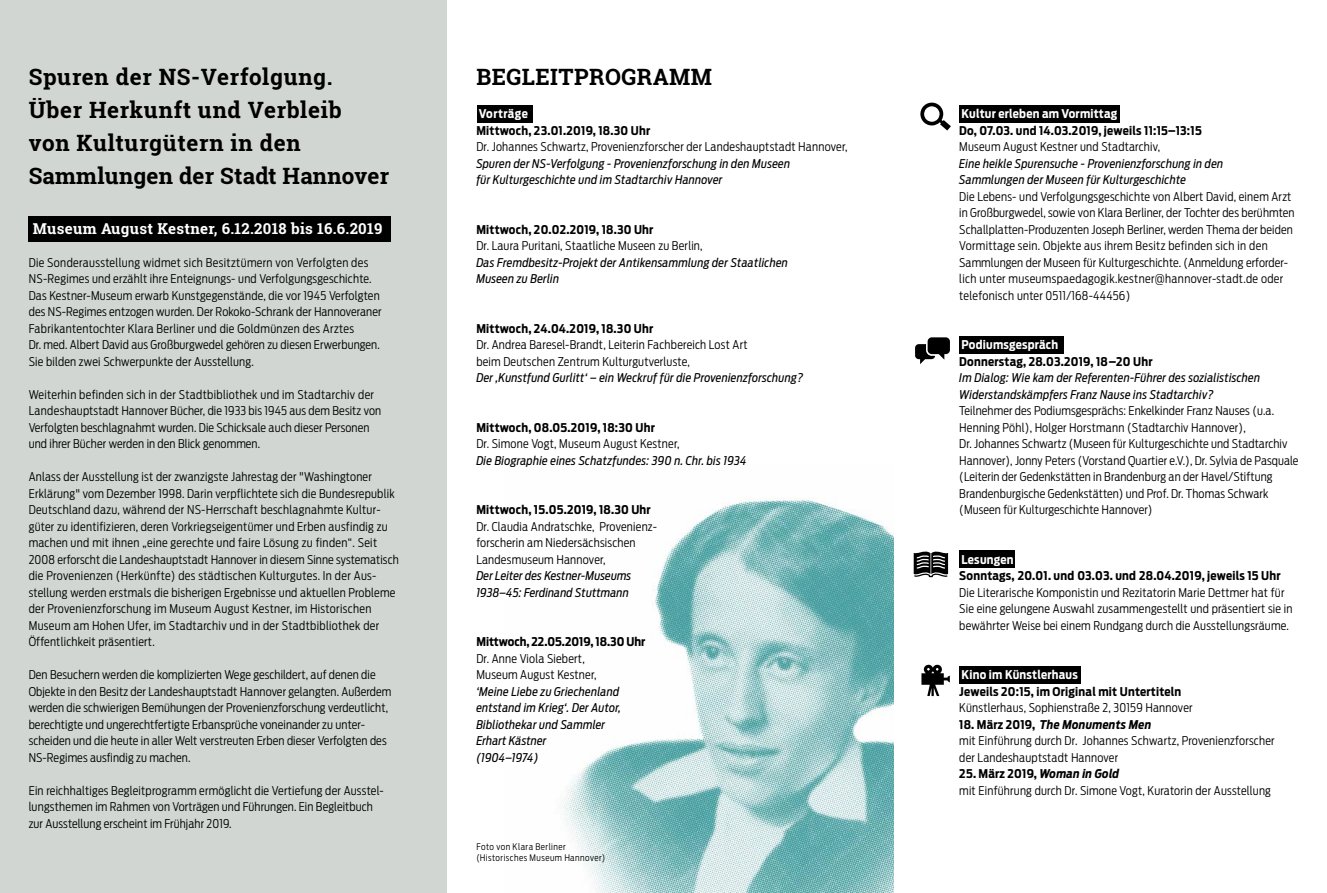
<style>
.page{position:relative;width:1327px;height:893px;background:#fff}
.page>*{position:absolute;margin:0;border:0;box-sizing:border-box;transform-origin:0 0}
.t1{font:700 22.5px/33px "Roboto Slab";letter-spacing:.02em;color:#000}
.t2{font:700 15px "Roboto Slab";letter-spacing:.02em;color:#fff}
.t3{font:300 12px/16.5px "Antenna Cond";letter-spacing:.015em;color:#000}
.t4{font:italic 12px/16.5px "Antenna Cond";letter-spacing:.02em;color:#000}
.t5{font:700 12px "Antenna Cond";letter-spacing:.02em;color:#000}
.t6{font:700 12px "Antenna Cond";letter-spacing:.02em;color:#fff}
.t7{font:700 12px "Antenna Cond";color:#000}
.t8{font:300 9px/10.8px "Antenna Cond";letter-spacing:.05em;color:#000}
.s1{font-weight:700}
.s2{font-weight:700;font-style:italic}
</style>
<div class="page">
<img style="left:560px;top:498px;width:333px;height:395px">
<div style="left:476px;top:105px;width:56px;height:17px;background:#000"></div>
<div style="left:0;top:0;width:446px;height:893px;background:#d1d6d2"></div>
<div style="left:29px;top:216px;width:362px;height:26px;background:#000"></div>
<div style="left:959px;top:666px;width:121px;height:18px;background:#000"></div>
<div style="left:959px;top:106px;width:160px;height:17px;background:#000"></div>
<div style="left:959px;top:336px;width:105px;height:17px;background:#000"></div>
<div style="left:959px;top:550px;width:56px;height:18px;background:#000"></div>
<svg style="left:915px;top:337px;width:35px;height:27px"></svg>
<svg style="left:921px;top:664px;width:29px;height:32px"></svg>
<svg style="left:920px;top:102px;width:31px;height:29px"></svg>
<svg style="left:913px;top:551px;width:35px;height:26px"></svg>
<h1 class="t1" style="left:29px;top:60px;width:362px">Spuren der NS-Verfolgung.<br>Über Herkunft und Verbleib<br>von Kulturgütern in den<br>Sammlungen der Stadt Hannover</h1>
<p class="t2" style="left:33px;top:218px;width:351px">Museum August Kestner, 6.12.2018 bis 16.6.2019</p>
<p class="t3" style="left:29px;top:254px;width:354px">Die Sonderausstellung widmet sich Besitztümern von Verfolgten des NS-Regimes und erzählt ihre Enteignungs- und Verfolgungsgeschichte.<br>Das Kestner-Museum erwarb Kunstgegenstände, die vor 1945 Verfolgten des NS-Regimes entzogen wurden. Der Rokoko-Schrank der Hannoveraner Fabrikantentochter Klara Berliner und die Goldmünzen des Arztes<br>Dr. med. Albert David aus Großburgwedel gehören zu diesen Erwerbungen.<br>Sie bilden zwei Schwerpunkte der Ausstellung.</p>
<p class="t3" style="left:29px;top:386px;width:354px">Weiterhin befinden sich in der Stadtbibliothek und im Stadtarchiv der Landeshauptstadt Hannover Bücher, die 1933 bis 1945 aus dem Besitz von Verfolgten beschlagnahmt wurden. Die Schicksale auch dieser Personen und ihrer Bücher werden in den Blick genommen.</p>
<p class="t3" style="left:29px;top:469px;width:371px">Anlass der Ausstellung ist der zwanzigste Jahrestag der "Washingtoner Erklärung" vom Dezember 1998. Darin verpflichtete sich die Bundesrepublik Deutschland dazu, während der NS-Herrschaft beschlagnahmte Kultur&shy;güter zu identifizieren, deren Vorkriegseigentümer und Erben ausfindig zu machen und mit ihnen „eine gerechte und faire Lösung zu finden“. Seit 2008 erforscht die Landeshauptstadt Hannover in diesem Sinne systematisch die Provenienzen (Herkünfte) des städtischen Kulturgutes. In der Aus&shy;stellung werden erstmals die bisherigen Ergebnisse und aktuellen Probleme der Provenienzforschung im Museum August Kestner, im Historischen Museum am Hohen Ufer, im Stadtarchiv und in der Stadtbibliothek der Öffentlichkeit präsentiert.</p>
<p class="t3" style="left:29px;top:667px;width:364px">Den Besuchern werden die komplizierten Wege geschildert, auf denen die Objekte in den Besitz der Landeshauptstadt Hannover gelangten. Außerdem werden die schwierigen Bemühungen der Provenienzforschung verdeutlicht, berechtigte und ungerechtfertigte Erbansprüche voneinander zu unter&shy;scheiden und die heute in aller Welt verstreuten Erben dieser Verfolgten des NS-Regimes ausfindig zu machen.</p>
<p class="t3" style="left:29px;top:782px;width:356px">Ein reichhaltiges Begleitprogramm ermöglicht die Vertiefung der Ausstel&shy;lungsthemen im Rahmen von Vorträgen und Führungen. Ein Begleitbuch zur Ausstellung erscheint im Frühjahr 2019.</p>
<h1 class="t1" style="left:476px;top:60px;width:237px">BEGLEITPROGRAMM</h1>
<p class="t6" style="left:479px;top:107px;width:50px">Vorträge</p>
<p class="t5" style="left:476px;top:123px;width:175px">Mittwoch, 23.01.2019, 18.30 Uhr</p>
<p class="t3" style="left:476px;top:139px;width:373px">Dr. Johannes Schwartz, Provenienzforscher der Landeshauptstadt Hannover,</p>
<p class="t4" style="left:476px;top:155px;width:315px">Spuren der NS-Verfolgung - Provenienzforschung in den Museen für Kulturgeschichte und im Stadtarchiv Hannover</p>
<p class="t5" style="left:476px;top:222px;width:179px">Mittwoch, 20.02.2019, 18.30 Uhr</p>
<p class="t3" style="left:476px;top:238px;width:228px">Dr. Laura Puritani, Staatliche Museen zu Berlin,</p>
<p class="t4" style="left:476px;top:254px;width:313px">Das Fremdbesitz-Projekt der Antikensammlung der Staatlichen<br>Museen zu Berlin</p>
<p class="t5" style="left:476px;top:321px;width:178px">Mittwoch, 24.04.2019, 18.30 Uhr</p>
<p class="t3" style="left:476px;top:337px;width:273px">Dr. Andrea Baresel-Brandt, Leiterin Fachbereich Lost Art beim Deutschen Zentrum Kulturgutverluste,</p>
<p class="t4" style="left:476px;top:370px;width:328px">Der ‚Kunstfund Gurlitt‘ – ein Weckruf für die Provenienzforschung?</p>
<p class="t5" style="left:476px;top:420px;width:180px">Mittwoch, 08.05.2019, 18:30 Uhr</p>
<p class="t3" style="left:476px;top:436px;width:205px">Dr. Simone Vogt, Museum August Kestner,</p>
<p class="t4" style="left:476px;top:452px;width:272px">Die Biographie eines Schatzfundes: 390 n. Chr. bis 1934</p>
<p class="t5" style="left:476px;top:503px;width:176px">Mittwoch, 15.05.2019, 18.30 Uhr</p>
<p class="t3" style="left:476px;top:518px;width:182px">Dr. Claudia Andratschke, Provenienz&shy;forscherin am Niedersächsischen<br>Landesmuseum Hannover,</p>
<p class="t4" style="left:476px;top:568px;width:156px">Der Leiter des Kestner-Museums<br>1938–45: Ferdinand Stuttmann</p>
<p class="t7" style="left:476px;top:635px;width:170px">Mittwoch, 22.05.2019, 18.30 Uhr</p>
<p class="t3" style="left:476px;top:650px;width:122px">Dr. Anne Viola Siebert,<br>Museum August Kestner,</p>
<p class="t4" style="left:476px;top:683px;width:146px">‘Meine Liebe zu Griechenland entstand im Krieg‘. Der Autor,<br>Bibliothekar und Sammler<br>Erhart Kästner<br>(1904–1974)</p>
<p class="t8" style="left:476px;top:841px;width:130px">Foto von Klara Berliner (Historisches Museum Hannover)</p>
<p class="t6" style="left:961px;top:107px;width:157px">Kultur erleben am Vormittag</p>
<p class="t5" style="left:959px;top:123px;width:244px">Do, 07.03. und 14.03.2019, jeweils 11:15–13:15</p>
<p class="t3" style="left:959px;top:139px;width:202px">Museum August Kestner und Stadtarchiv,</p>
<p class="t4" style="left:959px;top:155px;width:265px">Eine heikle Spurensuche - Provenienzforschung in den<br>Sammlungen der Museen für Kulturgeschichte</p>
<p class="t3" style="left:959px;top:188px;width:337px">Die Lebens- und Verfolgungsgeschichte von Albert David, einem Arzt in Großburgwedel, sowie von Klara Berliner, der Tochter des berühmten Schallplatten-Produzenten Joseph Berliner, werden Thema der beiden Vormittage sein. Objekte aus ihrem Besitz befinden sich in den Sammlungen der Museen für Kulturgeschichte. (Anmeldung erforder&shy;lich unter museumspaedagogik.kestner@hannover-stadt.de oder telefonisch unter 0511/168-44456)</p>
<p class="t6" style="left:961px;top:338px;width:98px">Podiumsgespräch</p>
<p class="t5" style="left:959px;top:354px;width:195px">Donnerstag, 28.03.2019, 18–20 Uhr</p>
<p class="t4" style="left:959px;top:370px;width:302px">Im Dialog: Wie kam der Referenten-Führer des sozialistischen<br>Widerstandskämpfers Franz Nause ins Stadtarchiv?</p>
<p class="t3" style="left:959px;top:403px;width:341px">Teilnehmer des Podiumsgesprächs: Enkelkinder Franz Nauses (u.a.<br>Henning Pöhl), Holger Horstmann (Stadtarchiv Hannover),<br>Dr. Johannes Schwartz (Museen für Kulturgeschichte und Stadtarchiv Hannover), Jonny Peters (Vorstand Quartier e.V.), Dr. Sylvia de Pasquale (Leiterin der Gedenkstätten in Brandenburg an der Havel/Stiftung Brandenburgische Gedenkstätten) und Prof. Dr. Thomas Schwark (Museen für Kulturgeschichte Hannover)</p>
<p class="t6" style="left:961px;top:552px;width:54px">Lesungen</p>
<p class="t5" style="left:959px;top:569px;width:323px">Sonntags, 20.01. und 03.03. und 28.04.2019, jeweils 15 Uhr</p>
<p class="t3" style="left:959px;top:584px;width:335px">Die Literarische Komponistin und Rezitatorin Marie Dettmer hat für<br>Sie eine gelungene Auswahl zusammengestellt und präsentiert sie in bewährter Weise bei einem Rundgang durch die Ausstellungsräume.</p>
<p class="t6" style="left:961px;top:668px;width:118px">Kino im Künstlerhaus</p>
<p class="t5" style="left:959px;top:684px;width:223px">Jeweils 20:15, im Original mit Untertiteln</p>
<p class="t3" style="left:959px;top:700px;width:235px">Künstlerhaus, Sophienstraße 2, 30159 Hannover</p>
<p class="t3" style="left:959px;top:716px;width:317px"><span class="s1">18. März 2019,</span> <span class="s2">The Monuments Men<br></span>mit Einführung durch Dr. Johannes Schwartz, Provenienzforscher der Landeshauptstadt Hannover</p>
<p class="t3" style="left:959px;top:766px;width:313px"><span class="s1">25. März 2019,</span> <span class="s2">Woman in Gold<br></span>mit Einführung durch Dr. Simone Vogt, Kuratorin der Ausstellung</p>
</div>
